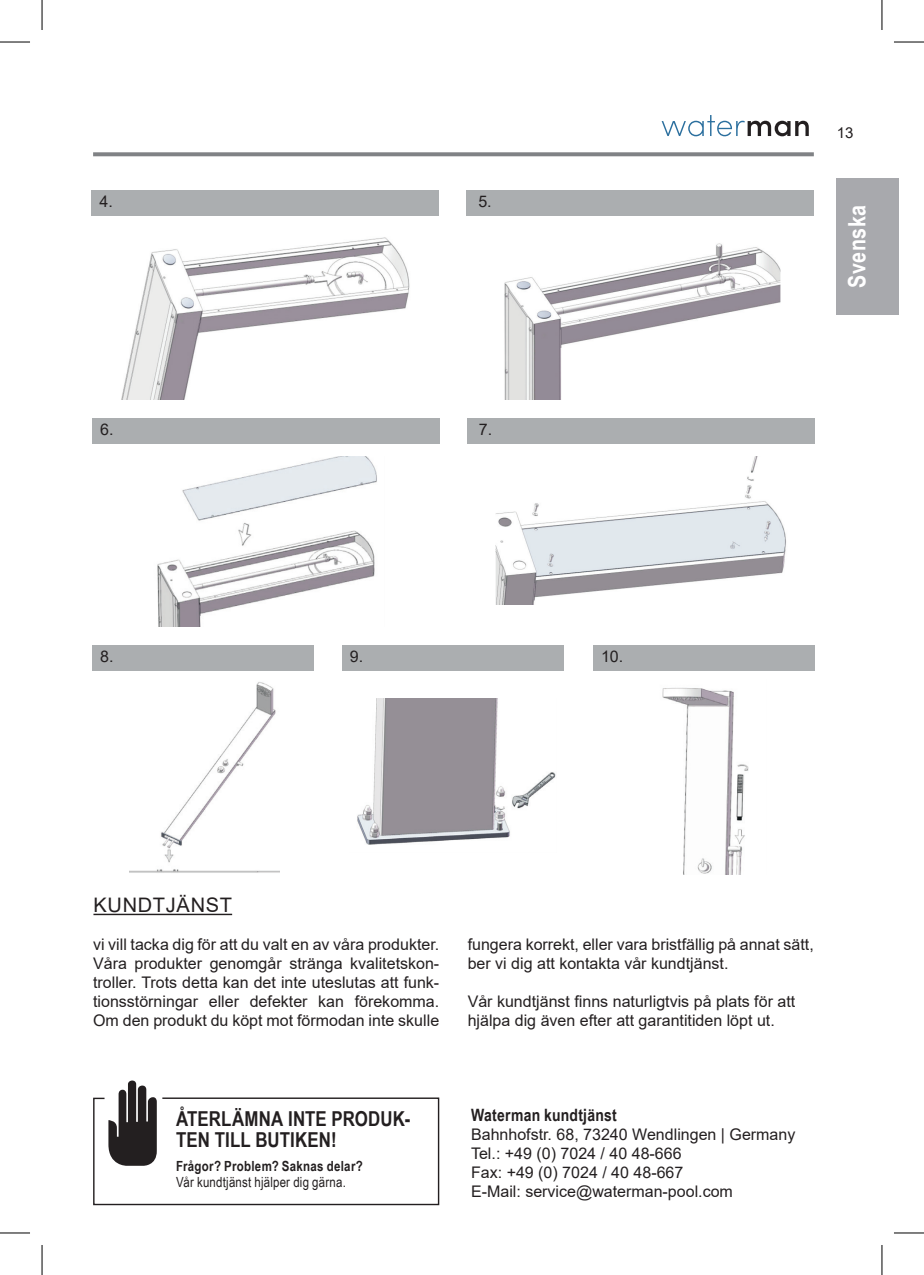
<style>
.page{position:relative;width:924px;height:1275px;background:#fff}
.page>*{position:absolute;margin:0;border:0;box-sizing:border-box;transform-origin:0 0}
.t1{font:700 24px "Arial Narrow";letter-spacing:.02em;color:#fff}
.t2{font:700 20.6px/20.6px "Arial Narrow";letter-spacing:.005em;color:#231f20}
.t3{font:20px "Arial";letter-spacing:.035em;color:#231f20}
.t4{font:700 17px "Arial Narrow";letter-spacing:.015em;color:#231f20}
.t5{font:16px/19px "Arial";color:#231f20}
.t6{font:15px "Arial";color:#231f20}
.t7{font:14px "Arial Narrow";letter-spacing:.015em;color:#231f20}
.t8{font:700 14px "Arial Narrow";letter-spacing:.02em;color:#231f20}
</style>
<div class="page">
<svg style="left:93px;top:152px;width:720px;height:4px;background:#898b8e"></svg>
<svg style="left:661px;top:115px;width:147px;height:21px"></svg>
<hr style="left:93px;top:913px;width:139px;height:2px;background:#231f20">
<svg style="left:93px;top:1080px;width:347px;height:126px"></svg>
<div style="left:836px;top:178px;width:62px;height:136px;background:#a8a9ad"></div>
<img style="left:121px;top:237px;width:289px;height:162px">
<div style="left:92px;top:190px;width:346px;height:26px;background:#abaeb0"></div>
<img style="left:504px;top:243px;width:276px;height:156px">
<div style="left:466px;top:190px;width:347px;height:26px;background:#abaeb0"></div>
<img style="left:157px;top:456px;width:220px;height:171px">
<div style="left:92px;top:418px;width:347px;height:26px;background:#abaeb0"></div>
<img style="left:495px;top:456px;width:291px;height:148px">
<div style="left:467px;top:418px;width:347px;height:26px;background:#abaeb0"></div>
<img style="left:129px;top:682px;width:151px;height:191px">
<div style="left:92px;top:645px;width:221px;height:25px;background:#abaeb0"></div>
<img style="left:357px;top:698px;width:199px;height:147px">
<div style="left:342px;top:645px;width:221px;height:25px;background:#abaeb0"></div>
<img style="left:662px;top:687px;width:87px;height:187px">
<div style="left:593px;top:645px;width:221px;height:25px;background:#abaeb0"></div>
<hr style="left:0;top:42px;width:30px;height:1px;background:#000">
<hr style="left:893px;top:42px;width:30px;height:1px;background:#000">
<hr style="left:0;top:1232px;width:30px;height:1px;background:#000">
<hr style="left:893px;top:1232px;width:30px;height:1px;background:#000">
<hr style="left:42px;top:0;width:1px;height:30px;background:#000">
<hr style="left:42px;top:1245px;width:1px;height:30px;background:#000">
<hr style="left:881px;top:0;width:1px;height:30px;background:#000">
<hr style="left:881px;top:1245px;width:1px;height:30px;background:#000">
<p class="t5" style="left:99px;top:192px;width:15px">4.</p>
<p class="t5" style="left:478px;top:192px;width:15px">5.</p>
<p class="t5" style="left:100px;top:420px;width:15px">6.</p>
<p class="t5" style="left:478px;top:420px;width:15px">7.</p>
<p class="t5" style="left:100px;top:647px;width:15px">8.</p>
<p class="t5" style="left:350px;top:647px;width:15px">9.</p>
<p class="t5" style="left:600px;top:647px;width:24px">10.</p>
<p class="t6" style="left:836px;top:122px;width:18px">13</p>
<h1 class="t1" style="left:838px;top:287px;width:84px;rotate:-90deg">Svenska</h1>
<p class="t3" style="left:93px;top:891px;width:140px">KUNDTJÄNST</p>
<p class="t5" style="left:93px;top:935px;width:347px;text-align:justify">vi vill tacka dig för att du valt en av våra produkter.<br>Våra produkter genomgår stränga kvalitetskon&shy;troller. Trots detta kan det inte uteslutas att funk&shy;tionsstörningar eller defekter kan förekomma.<br>Om den produkt du köpt mot förmodan inte skulle</p>
<p class="t5" style="left:467px;top:935px;width:347px">fungera korrekt, eller vara bristfällig på annat sätt, ber vi dig att kontakta vår kundtjänst.</p>
<p class="t5" style="left:467px;top:992px;width:329px">Vår kundtjänst finns naturligtvis på plats för att hjälpa dig även efter att garantitiden löpt ut.</p>
<p class="t2" style="left:176px;top:1107px;width:235px">ÅTERLÄMNA INTE PRODUK-<br>TEN TILL BUTIKEN!</p>
<p class="t8" style="left:176px;top:1155px;width:188px">Frågor? Problem? Saknas delar?</p>
<p class="t7" style="left:176px;top:1171px;width:171px">Vår kundtjänst hjälper dig gärna.</p>
<p class="t4" style="left:471px;top:1102px;width:147px">Waterman kundtjänst</p>
<p class="t5" style="left:471px;top:1125px;width:326px">Bahnhofstr. 68, 73240 Wendlingen | Germany Tel.: +49 (0) 7024 / 40 48-666<br>Fax: +49 (0) 7024 / 40 48-667<br>E-Mail: service@waterman-pool.com</p>
</div>
